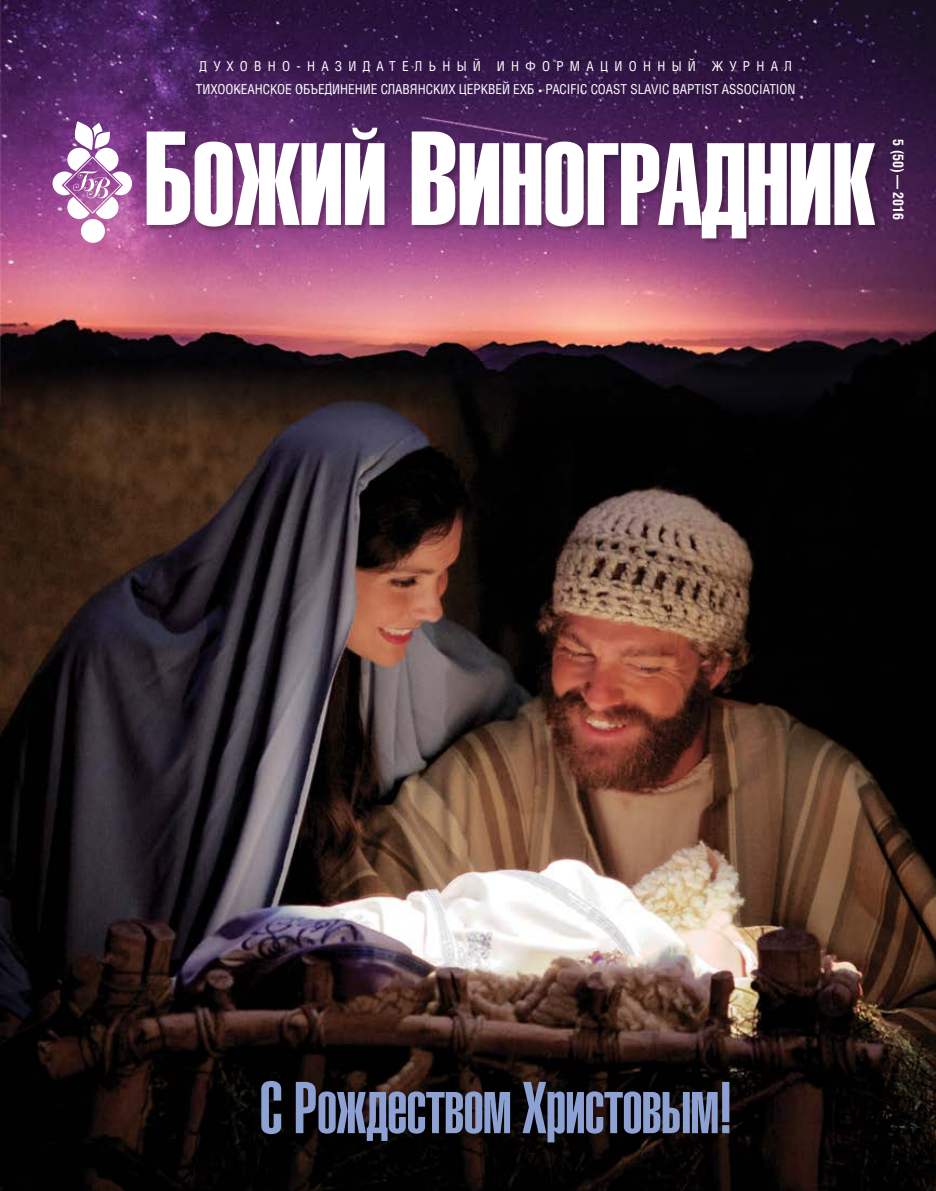
<style>
.page{position:relative;width:936px;height:1191px;background:#fff}
.page>*{position:absolute;margin:0;border:0;box-sizing:border-box;transform-origin:0 0}
.t1{font:114.9px "Helios Extra Compressed C";letter-spacing:-.01em;color:#fff}
.t2{font:72px "Helios Ultra Compressed C";letter-spacing:-.01em;color:#8da1d2}
.t3{font:700 13.95px "AG Letterica Condensed C";color:#fff}
.t4{font:13.05px "AG Letterica Condensed C";color:#fff}
.t5{font:13.05px "AG Letterica Condensed C";letter-spacing:.48em;color:#fff}
.s1{font-family:"PF Handbook Pro"}
.s2{font-size:131.25px}
</style>
<div class="page">
<img style="left:0;top:0;width:935px;height:1191px">
<div style="left:148px;top:128px;width:732px;height:116px;background:#000;opacity:.22"></div>
<div style="left:81px;top:219px;width:24px;height:24px;background:#fff;border-radius:50%"></div>
<svg style="left:53px;top:121px;width:79px;height:98px"></svg>
<p class="t5" style="left:199px;top:58px;width:594px">ДУХОВНО-НАЗИДАТЕЛЬНЫЙ ИНФОРМАЦИОННЫЙ ЖУРНАЛ</p>
<p class="t4" style="left:196px;top:82px;width:601px">ТИХООКЕАНСКОЕ ОБЪЕДИНЕНИЕ СЛАВЯНСКИХ ЦЕРКВЕЙ ЕХБ <span class="s1">•</span> PACIFIC COAST SLAVIC BAPTIST ASSOCIATION</p>
<h1 class="t1" style="left:144px;top:118px;width:733px"><span class="s2">Б</span>ОЖИЙ <span class="s2">В</span>ИНОГРАДНИК</h1>
<p class="t3" style="left:906px;top:139px;width:82px;rotate:90deg">5 (50) — 2016</p>
<h2 class="t2" style="left:259px;top:1065px;width:475px">C Рождеством Христовым!</h2>
</div>
